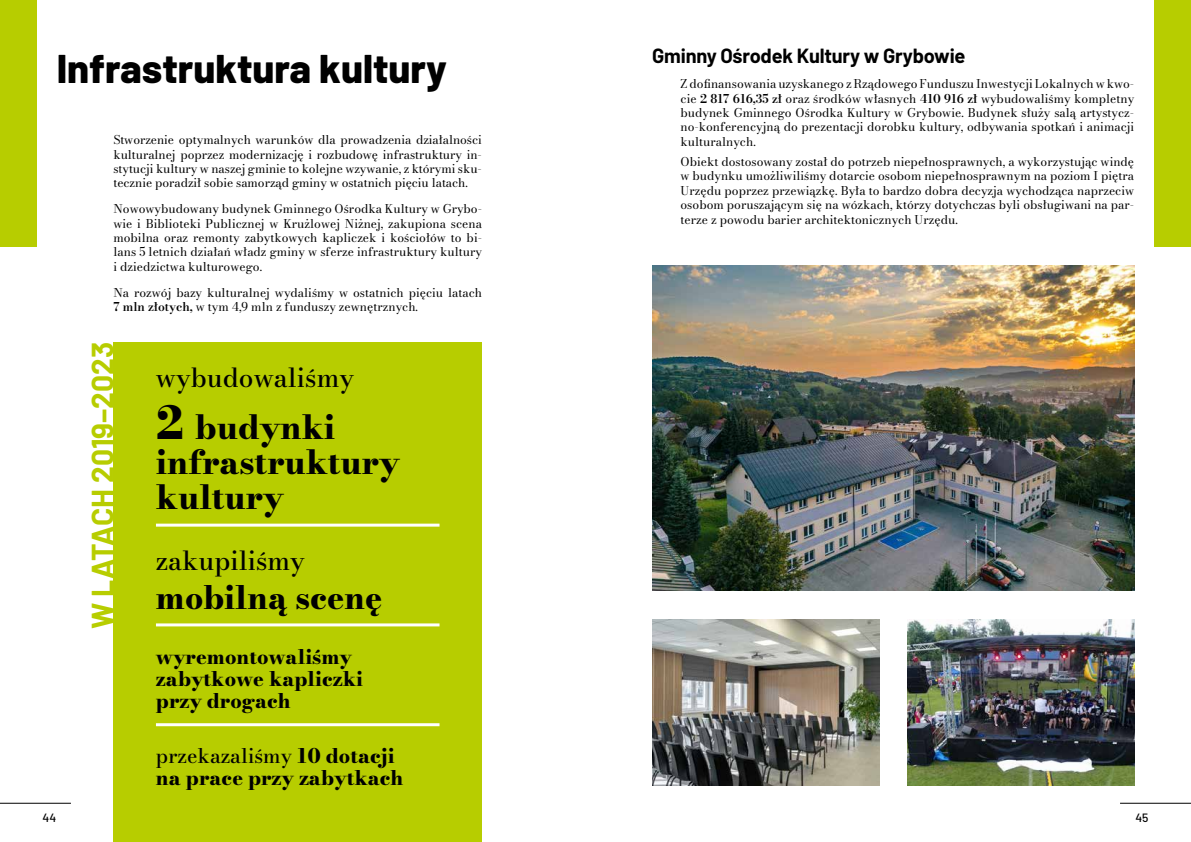
<style>
.page{position:relative;width:1191px;height:842px;background:#fff}
.page>*{position:absolute;margin:0;border:0;box-sizing:border-box;transform-origin:0 0}
.t1{font:800 40px "Barlow";color:#000}
.t2{font:800 33px/35px "Bodoni Moda 9 pt";color:#000}
.t3{font:800 32px "Bodoni Moda 9 pt";color:#000}
.t4{font:700 30px "Barlow";color:#b7cd00}
.t5{font:500 26px "Bodoni Moda 9 pt";color:#000}
.t6{font:800 20px/22px "Bodoni Moda 9 pt";color:#000}
.t7{font:700 20px "Barlow";letter-spacing:-.01em;color:#000}
.t8{font:12px/14.4px "Bodoni Moda 9 pt";color:#000;text-align:justify}
.t9{font:500 12px "Barlow";color:#000}
.s1{font-weight:600}
.s2{font-size:45px}
.s3{font-weight:500}
</style>
<div class="page">
<hr style="left:0;top:803px;width:71px;height:1px;background:#000">
<hr style="left:1120px;top:803px;width:71px;height:1px;background:#000">
<div style="left:1154px;top:0;width:37px;height:247px;background:#b7cd00"></div>
<img style="left:907px;top:619px;width:227px;height:166px">
<img style="left:652px;top:619px;width:227px;height:166px">
<img style="left:652px;top:266px;width:482px;height:325px">
<div style="left:0;top:0;width:37px;height:247px;background:#b7cd00"></div>
<div style="left:113px;top:342px;width:369px;height:500px;background:#b7cd00"></div>
<hr style="left:156px;top:524px;width:283px;height:3px;background:#fff">
<hr style="left:156px;top:623px;width:283px;height:3px;background:#fff">
<hr style="left:156px;top:723px;width:283px;height:3px;background:#fff">
<h1 class="t1" style="left:57px;top:38px;width:392px">Infrastruktura kultury</h1>
<p class="t8" style="left:113px;top:133px;width:370px">Stworzenie optymalnych warunków dla prowadzenia działalności kulturalnej poprzez modernizację i rozbudowę infrastruktury in&shy;stytucji kultury w naszej gminie to kolejne wzywanie, z którymi sku&shy;tecznie poradził sobie samorząd gminy w ostatnich pięciu latach.</p>
<p class="t8" style="left:113px;top:202px;width:370px">Nowowybudowany budynek Gminnego Ośrodka Kultury w Grybo&shy;wie i Biblioteki Publicznej w Krużlowej Niżnej, zakupiona scena mobilna oraz remonty zabytkowych kapliczek i kościołów to bi&shy;lans 5 letnich działań władz gminy w sferze infrastruktury kultury i dziedzictwa kulturowego.</p>
<p class="t8" style="left:113px;top:285px;width:370px">Na rozwój bazy kulturalnej wydaliśmy w ostatnich pięciu latach<br><span class="s1">7 mln złotych,</span> w tym 4,9 mln z funduszy zewnętrznych.</p>
<h3 class="t4" style="left:80px;top:629px;width:288px;rotate:-90deg">W LATACH 2019–2023</h3>
<h3 class="t5" style="left:156px;top:360px;width:199px">wybudowaliśmy</h3>
<h2 class="t2" style="left:156px;top:410px;width:245px"><span class="s2">2</span> budynki infrastruktury kultury</h2>
<h3 class="t5" style="left:156px;top:543px;width:150px">zakupiliśmy</h3>
<h3 class="t3" style="left:156px;top:575px;width:228px">mobilną scenę</h3>
<h3 class="t6" style="left:156px;top:646px;width:208px">wyremontowaliśmy zabytkowe kapliczki przy drogach</h3>
<h3 class="t6" style="left:156px;top:745px;width:249px"><span class="s3">przekazaliśmy</span> 10 dotacji na prace przy zabytkach</h3>
<h3 class="t7" style="left:652px;top:41px;width:315px">Gminny Ośrodek Kultury w Grybowie</h3>
<p class="t8" style="left:680px;top:77px;width:455px">Z dofinansowania uzyskanego z Rządowego Funduszu Inwestycji Lokalnych w kwo&shy;cie <span class="s1">2 817 616,35 zł</span> oraz środków własnych <span class="s1">410 916 zł</span> wybudowaliśmy kompletny budynek Gminnego Ośrodka Kultury w Grybowie. Budynek służy salą artystycz&shy;no-konferencyjną do prezentacji dorobku kultury, odbywania spotkań i animacji kulturalnych.</p>
<p class="t8" style="left:680px;top:154px;width:455px">Obiekt dostosowany został do potrzeb niepełnosprawnych, a wykorzystując windę w budynku umożliwiliśmy dotarcie osobom niepełnosprawnym na poziom I piętra Urzędu poprzez przewiązkę. Była to bardzo dobra decyzja wychodząca naprzeciw osobom poruszającym się na wózkach, którzy dotychczas byli obsługiwani na par&shy;terze z powodu barier architektonicznych Urzędu.</p>
<p class="t9" style="left:43px;top:809px;width:15px">44</p>
<p class="t9" style="left:1135px;top:809px;width:15px">45</p>
</div>
